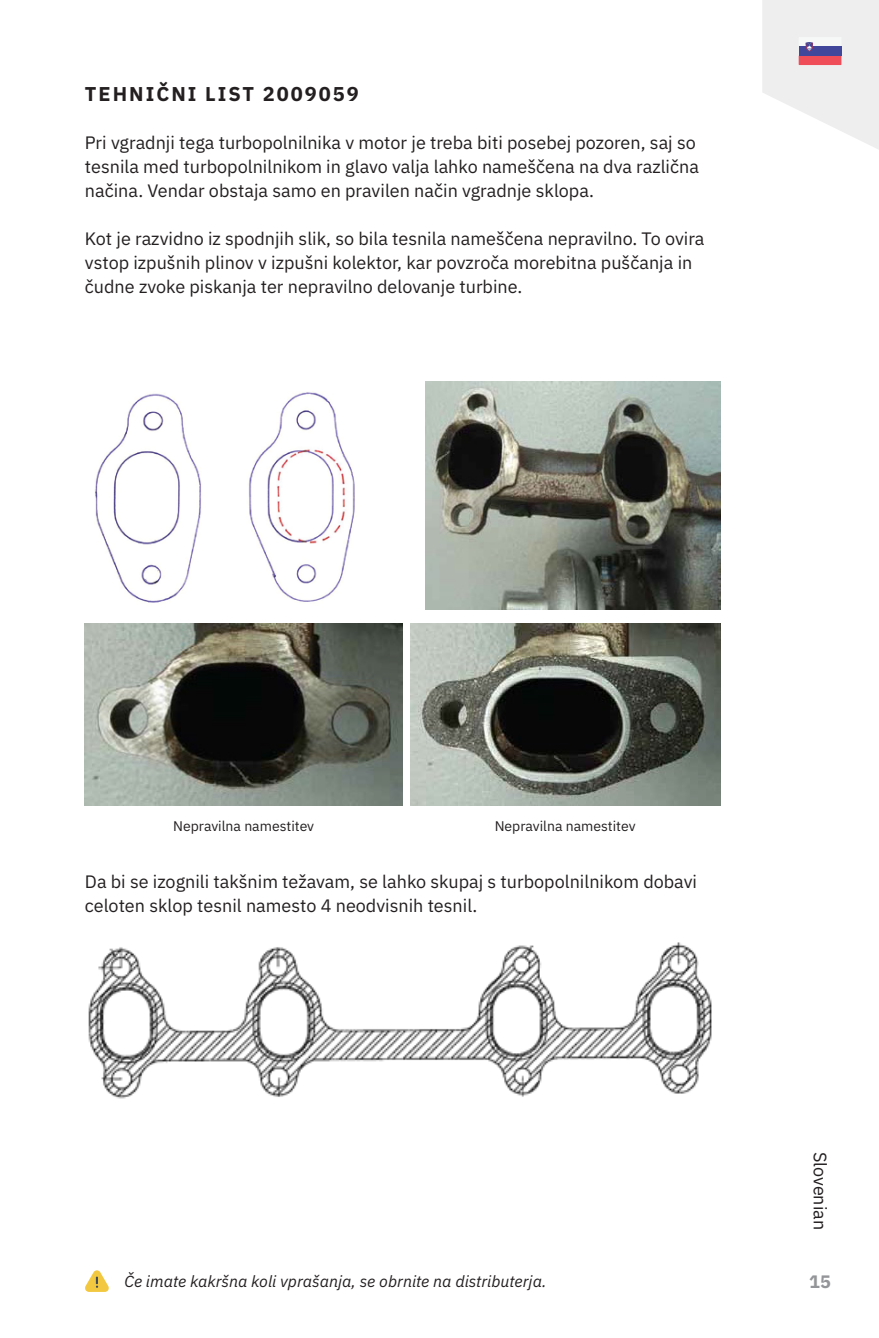
<style>
.page{position:relative;width:879px;height:1338px;background:#fff}
.page>*{position:absolute;margin:0;border:0;box-sizing:border-box;transform-origin:0 0}
.t1{font:700 20px "IBM Plex Sans";letter-spacing:.1em;color:#231f20}
.t2{font:18px/24px "IBM Plex Sans";color:#231f20}
.t3{font:700 18px "IBM Plex Sans";color:#939598}
.t4{font:italic 16px "IBM Plex Sans";color:#231f20}
.t5{font:14px "IBM Plex Sans";color:#231f20}
</style>
<div class="page">
<svg style="left:85px;top:1270px;width:24px;height:22px"></svg>
<svg style="left:762px;top:0;width:117px;height:150px"></svg>
<img style="left:95px;top:391px;width:260px;height:212px">
<img style="left:426px;top:381px;width:294px;height:229px">
<img style="left:85px;top:624px;width:317px;height:182px">
<img style="left:410px;top:624px;width:310px;height:182px">
<img style="left:88px;top:942px;width:624px;height:157px">
<p class="t1" style="left:85px;top:78px;width:275px">TEHNIČNI LIST 2009059</p>
<p class="t2" style="left:85px;top:129px;width:615px">Pri vgradnji tega turbopolnilnika v motor je treba biti posebej pozoren, saj so tesnila med turbopolnilnikom in glavo valja lahko nameščena na dva različna načina. Vendar obstaja samo en pravilen način vgradnje sklopa.</p>
<p class="t2" style="left:85px;top:225px;width:621px">Kot je razvidno iz spodnjih slik, so bila tesnila nameščena nepravilno. To ovira vstop izpušnih plinov v izpušni kolektor, kar povzroča morebitna puščanja in čudne zvoke piskanja ter nepravilno delovanje turbine.</p>
<p class="t5" style="left:173px;top:815px;width:142px">Nepravilna namestitev</p>
<p class="t5" style="left:495px;top:815px;width:142px">Nepravilna namestitev</p>
<p class="t2" style="left:85px;top:868px;width:614px">Da bi se izognili takšnim težavam, se lahko skupaj s turbopolnilnikom dobavi celoten sklop tesnil namesto 4 neodvisnih tesnil.</p>
<p class="t4" style="left:124px;top:1269px;width:424px">Če imate kakršna koli vprašanja, se obrnite na distributerja.</p>
<p class="t2" style="left:834px;top:1151px;width:80px;rotate:90deg">Slovenian</p>
<p class="t3" style="left:809px;top:1268px;width:23px">15</p>
</div>
